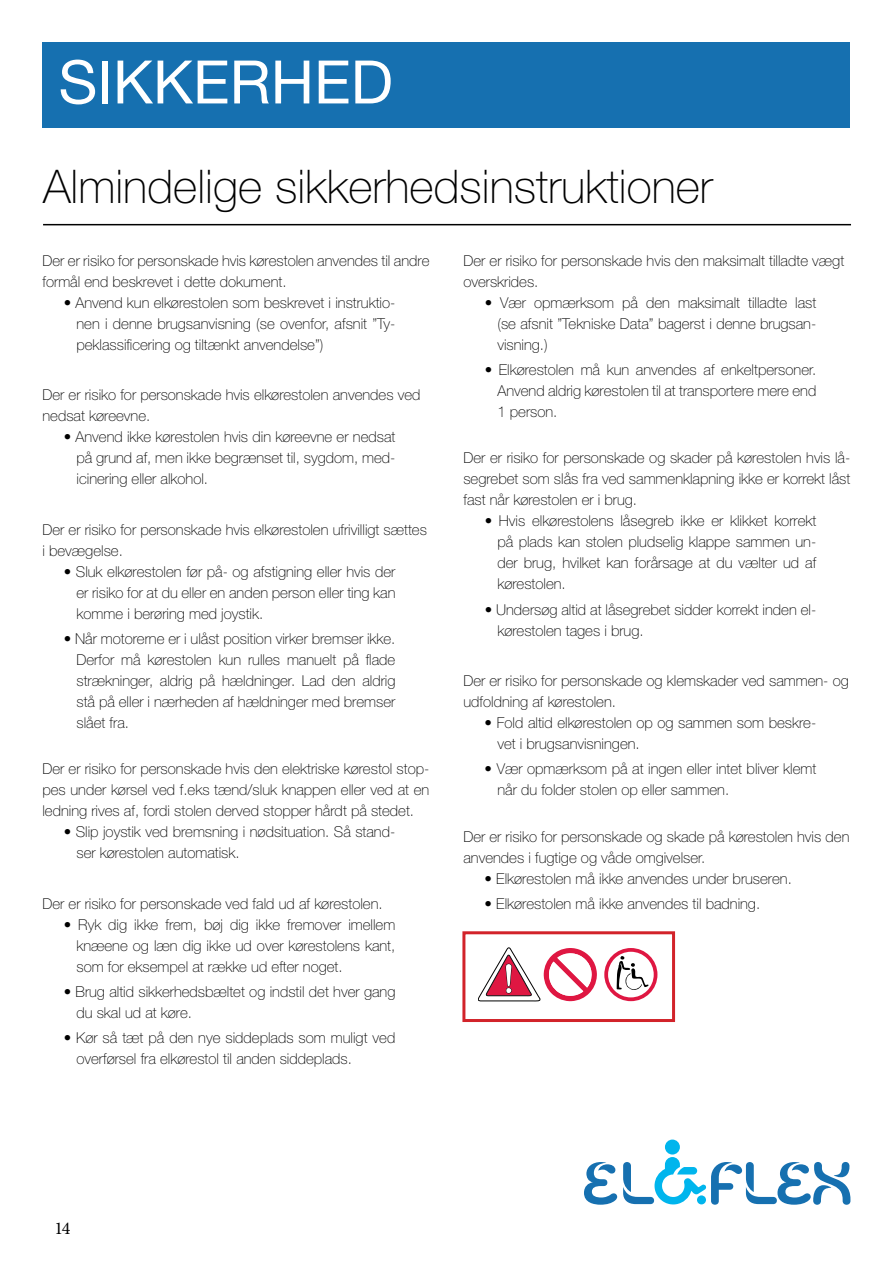
<style>
.page{position:relative;width:893px;height:1263px;background:#fff}
.page>*{position:absolute;margin:0;border:0;box-sizing:border-box;transform-origin:0 0}
.t1{font:60px "Helvetica Neue LT Pro";color:#fff}
.t2{font:100 46.5px "Helvetica Neue LT Pro";color:#000}
.t3{font:18px "Minion Pro";color:#000}
.t4{font:100 15px/21px "Helvetica Neue LT Pro";color:#000}
</style>
<div class="page">
<svg style="left:584px;top:1162px;width:33px;height:43px"></svg>
<div style="left:665px;top:1139px;width:15px;height:15px;background:#00b5ed;border-radius:50%"></div>
<svg style="left:623px;top:1157px;width:227px;height:48px"></svg>
<div style="left:43px;top:43px;width:807px;height:85px;background:#1670b0"></div>
<hr style="left:43px;top:224px;width:808px;height:1px;background:#000">
<div style="left:462px;top:931px;width:213px;height:91px;border:3px solid #d2232a"></div>
<svg style="left:478px;top:947px;width:119px;height:54px"></svg>
<svg style="left:604px;top:948px;width:53px;height:53px"></svg>
<h1 class="t1" style="left:58px;top:46px;width:336px">SIKKERHED</h1>
<h2 class="t2" style="left:43px;top:160px;width:671px">Almindelige sikkerhedsinstruktioner</h2>
<p class="t4" style="left:43px;top:250px;width:388px">Der er risiko for personskade hvis kørestolen anvendes til andre formål end beskrevet i dette dokument.</p>
<p class="t4" style="left:77px;top:292px;width:320px;text-align:justify;text-indent:-13px">• Anvend kun elkørestolen som beskrevet i instruktio&shy;nen i denne brugsanvisning (se ovenfor, afsnit ”Ty&shy;peklassificering og tiltænkt anvendelse”)</p>
<p class="t4" style="left:43px;top:384px;width:379px">Der er risiko for personskade hvis elkørestolen anvendes ved nedsat køreevne.</p>
<p class="t4" style="left:77px;top:426px;width:320px;text-align:justify;text-indent:-13px">• Anvend ikke kørestolen hvis din køreevne er nedsat på grund af, men ikke begrænset til, sygdom, med&shy;icinering eller alkohol.</p>
<p class="t4" style="left:42px;top:519px;width:386px">Der er risiko for personskade hvis elkørestolen ufrivilligt sættes i bevægelse.</p>
<p class="t4" style="left:76px;top:561px;width:320px;text-align:justify;text-indent:-13px">• Sluk elkørestolen før på- og afstigning eller hvis der er risiko for at du eller en anden person eller ting kan komme i berøring med joystik.</p>
<p class="t4" style="left:76px;top:628px;width:320px;text-align:justify;text-indent:-13px">• Når motorerne er i ulåst position virker bremser ikke.<br>Derfor må kørestolen kun rulles manuelt på flade strækninger, aldrig på hældninger. Lad den aldrig stå på eller i nærheden af hældninger med bremser slået fra.</p>
<p class="t4" style="left:42px;top:758px;width:388px;text-align:justify">Der er risiko for personskade hvis den elektriske kørestol stop&shy;pes under kørsel ved f.eks tænd/sluk knappen eller ved at en ledning rives af, fordi stolen derved stopper hårdt på stedet.</p>
<p class="t4" style="left:76px;top:821px;width:320px;text-indent:-13px">• Slip joystik ved bremsning i nødsituation. Så stand&shy;ser kørestolen automatisk.</p>
<p class="t4" style="left:42px;top:893px;width:342px">Der er risiko for personskade ved fald ud af kørestolen.</p>
<p class="t4" style="left:76px;top:914px;width:320px;text-align:justify;text-indent:-13px">• Ryk dig ikke frem, bøj dig ikke fremover imellem knæene og læn dig ikke ud over kørestolens kant, som for eksempel at række ud efter noget.</p>
<p class="t4" style="left:76px;top:981px;width:320px;text-indent:-13px">• Brug altid sikkerhedsbæltet og indstil det hver gang du skal ud at køre.</p>
<p class="t4" style="left:76px;top:1027px;width:320px;text-indent:-13px">• Kør så tæt på den nye siddeplads som muligt ved overførsel fra elkørestol til anden siddeplads.</p>
<p class="t4" style="left:463px;top:250px;width:382px">Der er risiko for personskade hvis den maksimalt tilladte vægt overskrides.</p>
<p class="t4" style="left:497px;top:292px;width:320px;text-align:justify;text-indent:-13px">• Vær opmærksom på den maksimalt tilladte last (se afsnit ”Tekniske Data” bagerst i denne brugsan&shy;visning.)</p>
<p class="t4" style="left:497px;top:359px;width:320px;text-align:justify;text-indent:-13px">• Elkørestolen må kun anvendes af enkeltpersoner.<br>Anvend aldrig kørestolen til at transportere mere end 1 person.</p>
<p class="t4" style="left:463px;top:447px;width:388px;text-align:justify">Der er risiko for personskade og skader på kørestolen hvis lå&shy;segrebet som slås fra ved sammenklapning ikke er korrekt låst fast når kørestolen er i brug.</p>
<p class="t4" style="left:497px;top:510px;width:320px;text-align:justify;text-indent:-13px">• Hvis elkørestolens låsegreb ikke er klikket korrekt på plads kan stolen pludselig klappe sammen un&shy;der brug, hvilket kan forårsage at du vælter ud af kørestolen.</p>
<p class="t4" style="left:497px;top:599px;width:320px;text-indent:-13px">• Undersøg altid at låsegrebet sidder korrekt inden el&shy;kørestolen tages i brug.</p>
<p class="t4" style="left:463px;top:670px;width:387px">Der er risiko for personskade og klemskader ved sammen- og udfoldning af kørestolen.</p>
<p class="t4" style="left:497px;top:712px;width:320px;text-indent:-13px">• Fold altid elkørestolen op og sammen som beskre&shy;vet i brugsanvisningen.</p>
<p class="t4" style="left:497px;top:758px;width:320px;text-indent:-13px">• Vær opmærksom på at ingen eller intet bliver klemt når du folder stolen op eller sammen.</p>
<p class="t4" style="left:463px;top:826px;width:388px">Der er risiko for personskade og skade på kørestolen hvis den anvendes i fugtige og våde omgivelser.</p>
<p class="t4" style="left:485px;top:868px;width:309px">• Elkørestolen må ikke anvendes under bruseren.</p>
<p class="t4" style="left:485px;top:893px;width:277px">• Elkørestolen må ikke anvendes til badning.</p>
<p class="t3" style="left:54px;top:1217px;width:18px">14</p>
</div>
